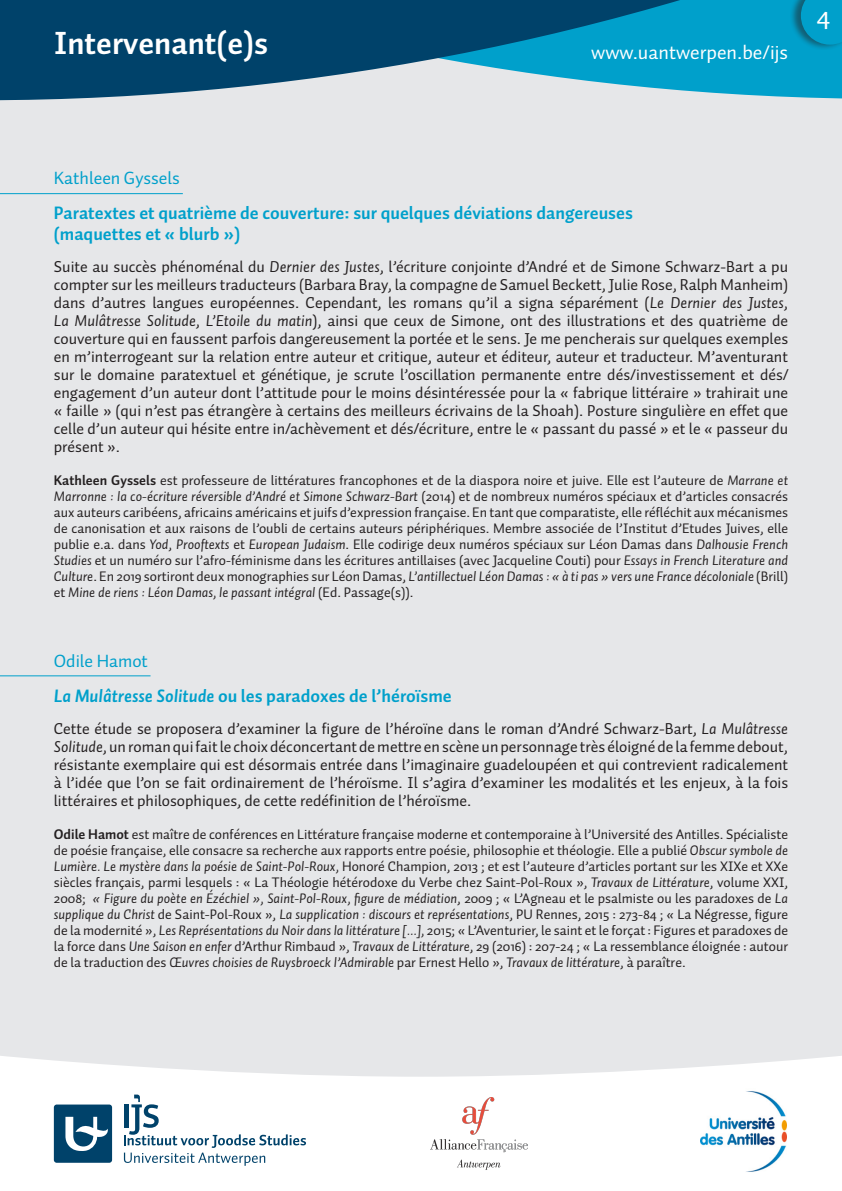
<style>
.page{position:relative;width:842px;height:1191px;background:#e6e7e9}
.page>*{position:absolute;margin:0;border:0;box-sizing:border-box;transform-origin:0 0}
.t1{font:700 32px "Auto 1";color:#fff}
.kleine_tekst{font:28px "Auto 1";color:#fff}
.t2{font:20px "Auto 1";color:#fff}
.titel{font:700 18px/20.7px "Auto 1";color:#00a0cb}
.naam{font:18px "Auto 1";color:#00a0cb}
.basistekst{font:16px/18px "Auto 1";color:#231f20;text-align:justify}
.kleine_tekst-2{font:14px/16px "Auto 1";color:#231f20;text-align:justify}
.s1{font-style:italic}
.s2{font-weight:700}
</style>
<div class="page">
<svg style="left:0;top:1056px;width:842px;height:135px;background:#fbfbfb"></svg>
<svg style="left:0;top:0;width:842px;height:100px;fill:#00426a"></svg>
<div style="left:790px;top:0;width:52px;height:50px;background:#231f20;opacity:.5"></div>
<svg style="left:801px;top:0;width:41px;height:45px;background:#019bc4"></svg>
<hr style="left:0;top:193px;width:183px;height:1px;background:#00a0cb">
<hr style="left:0;top:675px;width:151px;height:1px;background:#00a0cb">
<div style="left:54px;top:1104px;width:58px;height:58px;background:#00426a;border-radius:3px"></div>
<svg style="left:65px;top:1116px;width:43px;height:35px"></svg>
<svg style="left:124px;top:1094px;width:182px;height:71px;background:#dfe7ec"></svg>
<img style="left:700px;top:1088px;width:86px;height:84px">
<img style="left:430px;top:1098px;width:97px;height:73px">
<p class="t1" style="left:54px;top:23px;width:216px">Intervenant(e)s</p>
<p class="t2" style="left:591px;top:39px;width:198px">www.uantwerpen.be/ijs</p>
<p class="kleine_tekst" style="left:816px;top:-2px;width:16px">4</p>
<p class="naam" style="left:54px;top:167px;width:128px">Kathleen Gyssels</p>
<p class="titel" style="left:54px;top:202px;width:581px">Paratextes et quatrième de couverture: sur quelques déviations dangereuses (maquettes et « blurb »)</p>
<p class="basistekst" style="left:54px;top:257px;width:737px">Suite au succès phénoménal du <span class="s1">Dernier des Justes</span>, l’écriture conjointe d’André et de Simone Schwarz-Bart a pu compter sur les meilleurs traducteurs (Barbara Bray, la compagne de Samuel Beckett, Julie Rose, Ralph Manheim) dans d’autres langues européennes. Cependant, les romans qu’il a signa séparément (<span class="s1">Le Dernier des Justes</span>, <span class="s1">La Mulâtresse Solitude</span>, <span class="s1">L’Etoile du matin</span>), ainsi que ceux de Simone, ont des illustrations et des quatrième de couverture qui en faussent parfois dangereusement la portée et le sens. Je me pencherais sur quelques exemples en m’interrogeant sur la relation entre auteur et critique, auteur et éditeur, auteur et traducteur. M’aventurant sur le domaine paratextuel et génétique, je scrute l’oscillation permanente entre dés/investissement et dés/ engagement d’un auteur dont l’attitude pour le moins désintéressée pour la « fabrique littéraire » trahirait une « faille » (qui n’est pas étrangère à certains des meilleurs écrivains de la Shoah). Posture singulière en effet que celle d’un auteur qui hésite entre in/achèvement et dés/écriture, entre le « passant du passé » et le « passeur du présent ».</p>
<p class="kleine_tekst-2" style="left:54px;top:472px;width:736px"><span class="s2">Kathleen Gyssels</span> est professeure de littératures francophones et de la diaspora noire et juive. Elle est l’auteure de <span class="s1">Marrane et Marronne : la co-écriture réversible d’André et Simone Schwarz-Bart</span> (2014) et de nombreux numéros spéciaux et d’articles consacrés aux auteurs caribéens, africains américains et juifs d’expression française. En tant que comparatiste, elle réfléchit aux mécanismes de canonisation et aux raisons de l’oubli de certains auteurs périphériques. Membre associée de l’Institut d’Etudes Juives, elle publie e.a. dans <span class="s1">Yod</span>, <span class="s1">Prooftexts</span> et <span class="s1">European Judaism</span>. Elle codirige deux numéros spéciaux sur Léon Damas dans <span class="s1">Dalhousie French Studies</span> et un numéro sur l’afro-féminisme dans les écritures antillaises (avec Jacqueline Couti) pour <span class="s1">Essays in French Literature and Culture</span>. En 2019 sortiront deux monographies sur Léon Damas, <span class="s1">L’antillectuel Léon Damas : « à ti pas » vers une France décoloniale</span> (Brill) et <span class="s1">Mine de riens : Léon Damas, le passant intégral</span> (Ed. Passage(s)).</p>
<p class="naam" style="left:54px;top:650px;width:96px">Odile Hamot</p>
<p class="titel" style="left:54px;top:685px;width:399px"><span class="s1">La Mulâtresse Solitude</span> ou les paradoxes de l’héroïsme</p>
<p class="basistekst" style="left:54px;top:719px;width:736px">Cette étude se proposera d’examiner la figure de l’héroïne dans le roman d’André Schwarz-Bart, <span class="s1">La Mulâtresse Solitude</span>, un roman qui fait le choix déconcertant de mettre en scène un personnage très éloigné de la femme debout, résistante exemplaire qui est désormais entrée dans l’imaginaire guadeloupéen et qui contrevient radicalement à l’idée que l’on se fait ordinairement de l’héroïsme. Il s’agira d’examiner les modalités et les enjeux, à la fois littéraires et philosophiques, de cette redéfinition de l’héroïsme.</p>
<p class="kleine_tekst-2" style="left:54px;top:826px;width:736px"><span class="s2">Odile Hamot</span> est maître de conférences en Littérature française moderne et contemporaine à l’Université des Antilles. Spécialiste de poésie française, elle consacre sa recherche aux rapports entre poésie, philosophie et théologie. Elle a publié <span class="s1">Obscur symbole de Lumière. Le mystère dans la poésie de Saint-Pol-Roux,</span> Honoré Champion, 2013 ; et est l’auteure d’articles portant sur les XIXe et XXe siècles français, parmi lesquels : « La Théologie hétérodoxe du Verbe chez Saint-Pol-Roux », <span class="s1">Travaux de Littérature</span>, volume XXI, 2008; <span class="s1">« Figure du poète en Ézéchiel », Saint-Pol-Roux, figure de médiation</span>, 2009 ; « L’Agneau et le psalmiste ou les paradoxes de <span class="s1">La supplique du Christ</span> de Saint-Pol-Roux », <span class="s1">La supplication : discours et représentations</span>, PU Rennes, 2015 : 273-84 ; « La Négresse, figure de la modernité », <span class="s1">Les Représentations du Noir dans la littérature [...],</span> 2015; « L’Aventurier, le saint et le forçat : Figures et paradoxes de la force dans <span class="s1">Une Saison en enfer</span> d’Arthur Rimbaud », <span class="s1">Travaux de Littérature</span>, 29 (2016) : 207-24 ; « La ressemblance éloignée : autour de la traduction des <span class="s1">Œuvres choisies de Ruysbroeck l’Admirable</span> par Ernest Hello », <span class="s1">Travaux de littérature</span>, à paraître.</p>
</div>
